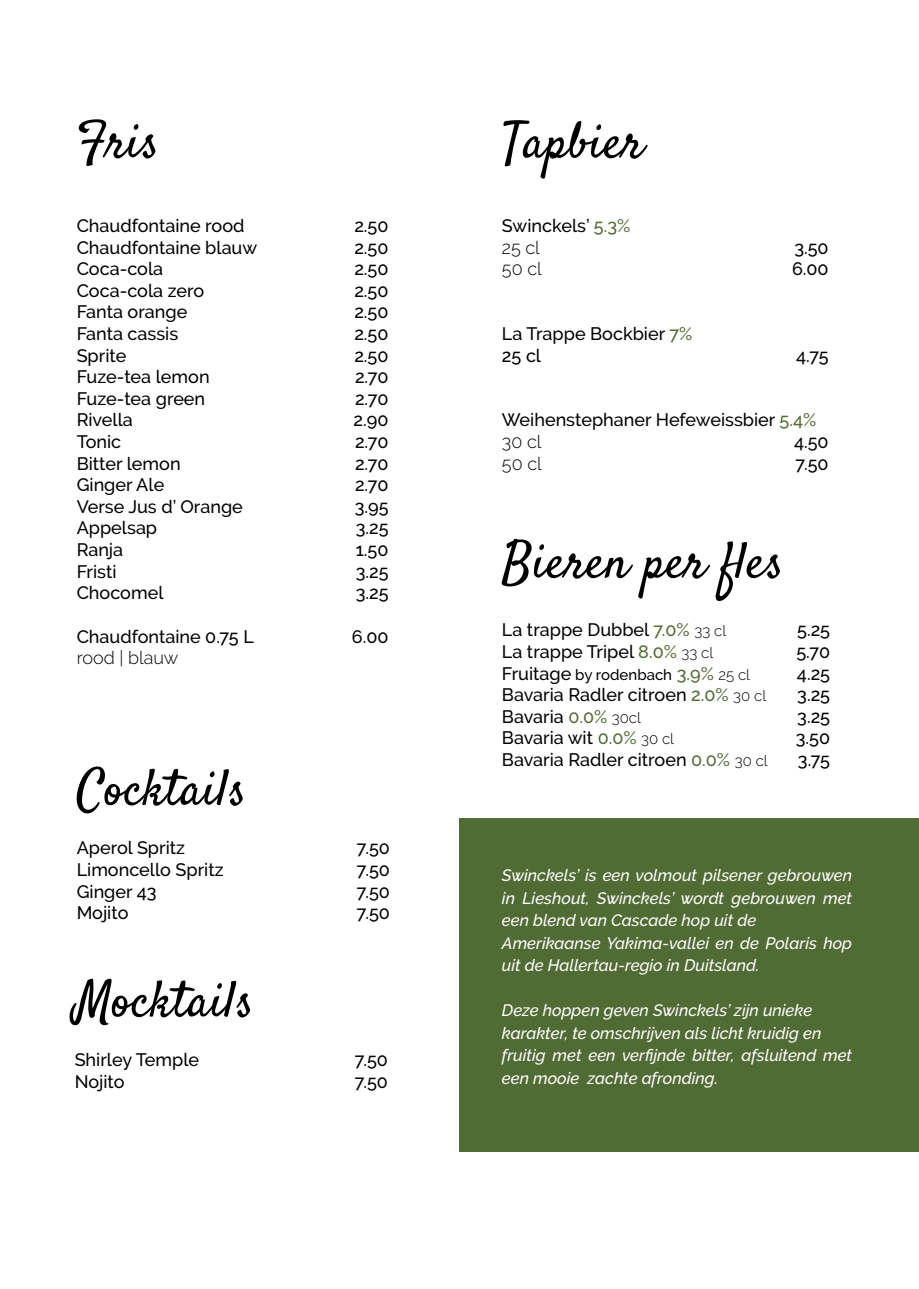
<style>
.page{position:relative;width:919px;height:1289px;background:#fff}
.page>*{position:absolute;margin:0;border:0;box-sizing:border-box;transform-origin:0 0}
.t1{font:51px "Satisfy";color:#000002}
.t2{font:500 18px/21.6px "Raleway";color:#000002}
.t3{font:300 18px "Raleway";color:#000002}
.t4{font:italic 500 16.5px/22.5px "Raleway";color:#fff}
.t5{font:500 15px "Raleway";color:#000002}
.s1{color:#516b35}
.s2{font-weight:300}
.s3{font-weight:300;font-size:15px}
.s4{font-size:18px}
.s5{font-size:18px;color:#516b35}
</style>
<div class="page">
<div style="left:459px;top:818px;width:459px;height:333px;background:#516b35"></div>
<h1 class="t1" style="left:77px;top:109px;width:84px">Fris</h1>
<h1 class="t1" style="left:502px;top:109px;width:143px">Tapbier</h1>
<p class="t2" style="left:502px;top:215px;width:130px">Swinckels’ <span class="s1">5.3%<br></span><span class="s2">25 cl<br>50 cl</span></p>
<p class="t2" style="left:77px;top:215px;width:182px">Chaudfontaine rood<br>Chaudfontaine blauw<br>Coca-cola<br>Coca-cola zero<br>Fanta orange<br>Fanta cassis<br>Sprite<br>Fuze-tea lemon<br>Fuze-tea green<br>Rivella<br>Tonic<br>Bitter lemon<br>Ginger Ale<br>Verse Jus d’ Orange<br>Appelsap<br>Ranja<br>Fristi<br>Chocomel</p>
<p class="t2" style="left:77px;top:625px;width:179px">Chaudfontaine 0.75 L</p>
<p class="t3" style="left:77px;top:647px;width:103px">rood | blauw</p>
<p class="t2" style="left:353px;top:215px;width:36px;text-align:justify">2.50<br>2.50<br>2.50<br>2.50<br>2.50<br>2.50<br>2.50<br>2.70<br>2.70<br>2.90<br>2.70<br>2.70<br>2.70<br>3.95<br>3.25<br>1.50<br>3.25<br>3.25</p>
<p class="t2" style="left:352px;top:625px;width:38px">6.00</p>
<p class="t2" style="left:792px;top:236px;width:38px">3.50<br>6.00</p>
<p class="t2" style="left:502px;top:323px;width:192px">La Trappe Bockbier <span class="s1">7%<br></span>25 cl</p>
<p class="t2" style="left:796px;top:344px;width:34px">4.75</p>
<p class="t2" style="left:502px;top:409px;width:316px">Weihenstephaner Hefeweissbier <span class="s1">5.4%<br></span><span class="s2">30 cl<br>50 cl</span></p>
<p class="t2" style="left:794px;top:431px;width:36px">4.50<br>7.50</p>
<h1 class="t1" style="left:502px;top:529px;width:283px">Bieren per fles</h1>
<p class="t2" style="left:502px;top:619px;width:226px">La trappe Dubbel <span class="s1">7.0%</span> <span class="s3">33 cl<br></span>La trappe Tripel <span class="s1">8.0%</span> <span class="s3">33 cl</span></p>
<p class="t5" style="left:502px;top:665px;width:250px"><span class="s4">Fruitage</span> by rodenbach <span class="s5">3.9%</span> <span class="s2">25 cl</span></p>
<p class="t2" style="left:502px;top:684px;width:267px">Bavaria Radler citroen <span class="s1">2.0%</span> <span class="s3">30 cl<br></span>Bavaria <span class="s1">0.0%</span> <span class="s3">30cl<br></span>Bavaria wit <span class="s1">0.0%</span> <span class="s3">30 cl<br></span>Bavaria Radler citroen <span class="s1">0.0%</span> <span class="s3">30 cl</span></p>
<p class="t2" style="left:795px;top:619px;width:36px;text-align:justify">5.25<br>5.70<br>4.25<br>3.25<br>3.25<br>3.50<br>3.75</p>
<h1 class="t1" style="left:77px;top:756px;width:171px">Cocktails</h1>
<p class="t2" style="left:77px;top:837px;width:148px">Aperol Spritz<br>Limoncello Spritz<br>Ginger 43<br>Mojito</p>
<h1 class="t1" style="left:75px;top:968px;width:181px">Mocktails</h1>
<p class="t2" style="left:75px;top:1048px;width:126px">Shirley Temple<br>Nojito</p>
<p class="t2" style="left:357px;top:837px;width:35px;text-align:justify">7.50<br>7.50<br>7.50<br>7.50</p>
<p class="t2" style="left:355px;top:1048px;width:35px">7.50<br>7.50</p>
<p class="t4" style="left:502px;top:864px;width:352px">Swinckels’ is een volmout pilsener gebrouwen in Lieshout, Swinckels’ wordt gebrouwen met een blend van Cascade hop uit de Amerikaanse Yakima-vallei en de Polaris hop uit de Hallertau-regio in Duitsland.</p>
<p class="t4" style="left:502px;top:999px;width:352px">Deze hoppen geven Swinckels’ zijn unieke karakter, te omschrijven als licht kruidig en fruitig met een verfijnde bitter, afsluitend met een mooie zachte afronding.</p>
</div>
